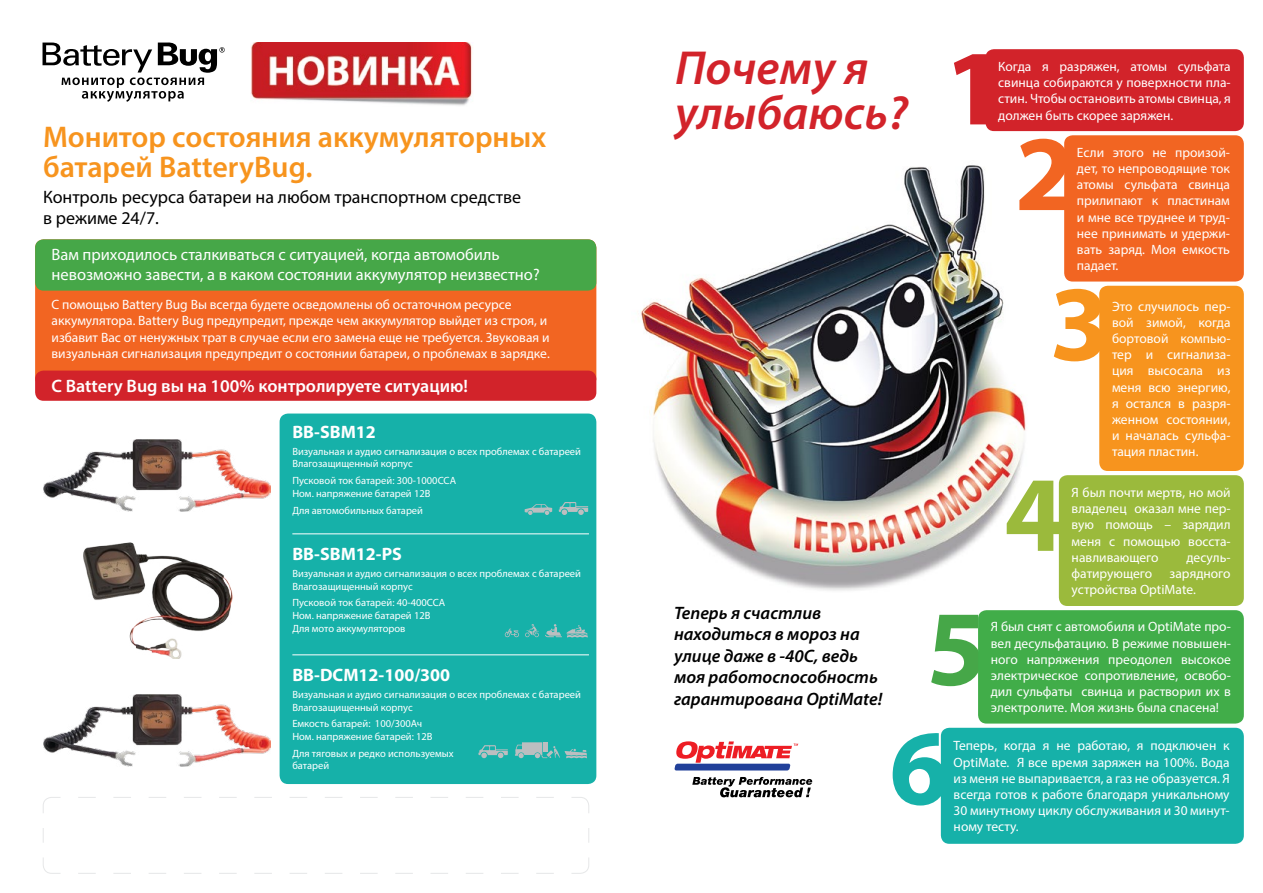
<style>
.page{position:relative;width:1263px;height:893px;background:#fff}
.page>*{position:absolute;margin:0;border:0;box-sizing:border-box;transform-origin:0 0}
.t1{font:700 108px "Myriad Pro";color:#9bba3c}
.t2{font:700 108px "Myriad Pro";color:#46a748}
.t3{font:700 108px "Myriad Pro";color:#16b1a9}
.t4{font:700 108px "Myriad Pro";color:#d2232a}
.t5{font:700 108px "Myriad Pro";color:#f26522}
.t6{font:700 108px "Myriad Pro";color:#f7941e}
.t7{font:italic 600 48px/45px "Myriad Pro";color:#d2232a}
.t8{font:600 30px/30px "Myriad Pro";color:#f7941e}
.t9{font:italic 600 18px/21.6px "Myriad Pro";color:#000}
.t10{font:18px/21.6px "Myriad Pro";color:#000}
.t11{font:600 18px "Myriad Pro";color:#fff}
.t12{font:700 18px "Myriad Pro";color:#fff}
.t13{font:16.5px/19.8px "Myriad Pro";color:#fff}
.t14{font:13.5px/16.2px "Myriad Pro";color:#fff;text-align:justify}
.t15{font:10.5px/12.6px "Myriad Pro";color:#fff}
</style>
<div class="page">
<img style="left:641px;top:49px;width:603px;height:795px">
<div style="left:35px;top:239px;width:561px;height:148px;background:#f26522;border-radius:9px"></div>
<div style="left:35px;top:371px;width:561px;height:30px;background:#d2232a;border-radius:9px"></div>
<div style="left:35px;top:239px;width:561px;height:52px;background:#46a748;border-radius:9px"></div>
<div style="left:280px;top:414px;width:316px;height:370px;background:#16b1a9;border-radius:9px"></div>
<svg style="left:43px;top:797px;width:546px;height:77px"></svg>
<hr style="left:292px;top:534px;width:297px;height:1px;background:#fff">
<hr style="left:292px;top:655px;width:297px;height:1px;background:#fff">
<svg style="left:43px;top:42px;width:182px;height:60px"></svg>
<div style="left:985px;top:49px;width:259px;height:82px;background:#d2232a;border-radius:9px"></div>
<div style="left:1099px;top:286px;width:145px;height:185px;background:#f7941e;border-radius:9px"></div>
<div style="left:1059px;top:475px;width:185px;height:131px;background:#9bba3c;border-radius:9px"></div>
<div style="left:941px;top:728px;width:303px;height:116px;background:#16b1a9;border-radius:9px"></div>
<div style="left:978px;top:610px;width:266px;height:114px;background:#41ad49;border-radius:9px"></div>
<div style="left:1064px;top:135px;width:180px;height:147px;background:#f26522;border-radius:9px"></div>
<svg style="left:674px;top:741px;width:138px;height:56px"></svg>
<img style="left:84px;top:543px;width:149px;height:115px">
<img style="left:44px;top:439px;width:226px;height:72px">
<img style="left:44px;top:694px;width:226px;height:72px">
<img style="left:251px;top:43px;width:221px;height:63px">
<svg style="left:525px;top:504px;width:27px;height:11px"></svg>
<svg style="left:559px;top:502px;width:29px;height:13px"></svg>
<svg style="left:525px;top:624px;width:14px;height:13px"></svg>
<svg style="left:505px;top:629px;width:14px;height:8px"></svg>
<svg style="left:545px;top:624px;width:43px;height:13px"></svg>
<svg style="left:515px;top:742px;width:72px;height:16px"></svg>
<hr style="left:543px;top:742px;width:4px;height:10px;background:#bcbec0">
<svg style="left:478px;top:745px;width:30px;height:13px"></svg>
<h3 class="t8" style="left:43px;top:121px;width:505px">Монитор состояния аккумуляторных батарей BatteryBug.</h3>
<h3 class="t10" style="left:43px;top:186px;width:479px">Контроль ресурса батареи на любом транспортном средстве в режиме 24/7.</h3>
<p class="t13" style="left:52px;top:245px;width:490px">Вам приходилось сталкиваться с ситуацией, когда автомобиль невозможно завести, а в каком состоянии аккумулятор неизвестно?</p>
<p class="t14" style="left:52px;top:296px;width:500px;text-align:left">С помощью Battery Bug Вы всегда будете осведомлены об остаточном ресурсе аккумулятора. Battery Bug предупредит, прежде чем аккумулятор выйдет из строя, и избавит Вас от ненужных трат в случае если его замена еще не требуется. Звуковая и визуальная сигнализация предупредит о состоянии батареи, о проблемах в зарядке.</p>
<h3 class="t11" style="left:52px;top:375px;width:418px">С Battery Bug вы на 100% контролируете ситуацию!</h3>
<h3 class="t12" style="left:292px;top:420px;width:85px">BB-SBM12</h3>
<p class="t15" style="left:292px;top:445px;width:290px">Визуальная и аудио сигнализация о всех проблемах с батареей<br>Влагозащищенный корпус</p>
<p class="t15" style="left:292px;top:474px;width:165px">Пусковой ток батарей: 300-1000ССА<br>Ном. напряжение батарей 12В</p>
<p class="t15" style="left:292px;top:504px;width:132px">Для автомобильных батарей</p>
<h3 class="t12" style="left:292px;top:542px;width:111px">BB-SBM12-PS</h3>
<p class="t15" style="left:292px;top:567px;width:290px">Визуальная и аудио сигнализация о всех проблемах с батареей<br>Влагозащищенный корпус</p>
<p class="t15" style="left:292px;top:596px;width:154px">Пусковой ток батарей: 40-400ССА<br>Ном. напряжение батарей 12В<br>Для мото аккумуляторов</p>
<h3 class="t12" style="left:292px;top:663px;width:159px">BB-DCM12-100/300</h3>
<p class="t15" style="left:292px;top:688px;width:290px">Визуальная и аудио сигнализация о всех проблемах с батареей<br>Влагозащищенный корпус</p>
<p class="t15" style="left:292px;top:717px;width:142px">Емкость батарей: 100/300Ач<br>Ном. напряжение батарей: 12В</p>
<p class="t15" style="left:292px;top:747px;width:163px">Для тяговых и редко используемых батарей</p>
<h2 class="t7" style="left:675px;top:44px;width:234px">Почему я улыбаюсь?</h2>
<h3 class="t9" style="left:674px;top:601px;width:210px">Теперь я счастлив находиться в мороз на улице даже в -40С, ведь моя работоспособность гарантирована OptiMate!</h3>
<h1 class="t4" style="left:945px;top:18px;width:61px">1</h1>
<p class="t14" style="left:998px;top:58px;width:234px">Когда я разряжен, атомы сульфата свинца собираются у поверхности пла&shy;стин. Чтобы остановить атомы свинца, я должен быть скорее заряжен.</p>
<h1 class="t5" style="left:1015px;top:103px;width:61px">2</h1>
<p class="t14" style="left:1077px;top:144px;width:154px">Если этого не произой&shy;дет, то непроводящие ток атомы сульфата свинца прилипают к пластинам и мне все труднее и труд&shy;нее принимать и удержи&shy;вать заряд. Моя емкость падает.</p>
<h1 class="t6" style="left:1050px;top:253px;width:61px">3</h1>
<p class="t14" style="left:1112px;top:298px;width:120px">Это случилось пер&shy;вой зимой, когда бортовой компью&shy;тер и сигнализа&shy;ция высосала из меня всю энергию, я остался в разря&shy;женном состоянии, и началась сульфа&shy;тация пластин.</p>
<p class="t14" style="left:1071px;top:484px;width:161px">Я был почти мертв, но мой владелец оказал мне пер&shy;вую помощь – зарядил меня с помощью восста&shy;навливающего</p>
<h1 class="t1" style="left:1004px;top:444px;width:61px">4</h1>
<p class="t14" style="left:1186px;top:549px;width:46px">десуль-</p>
<p class="t14" style="left:1071px;top:565px;width:82px">фатирующего</p>
<p class="t14" style="left:1071px;top:565px;width:160px;text-indent:98px">зарядного устройства OptiMate.</p>
<h1 class="t2" style="left:927px;top:578px;width:61px">5</h1>
<p class="t14" style="left:991px;top:619px;width:242px">Я был снят с автомобиля и OptiMate про&shy;вел десульфатацию. В режиме повышен&shy;ного напряжения преодолел высокое электрическое сопротивление, освобо&shy;дил сульфаты свинца и растворил их в электролите. Моя жизнь была спасена!</p>
<h1 class="t3" style="left:889px;top:697px;width:61px">6</h1>
<p class="t14" style="left:954px;top:737px;width:278px">Теперь, когда я не работаю, я подключен к OptiMate. Я все время заряжен на 100%. Вода из меня не выпаривается, а газ не образуется. Я всегда готов к работе благодаря уникальному 30 минутному циклу обслуживания и 30 минут&shy;ному тесту.</p>
</div>
